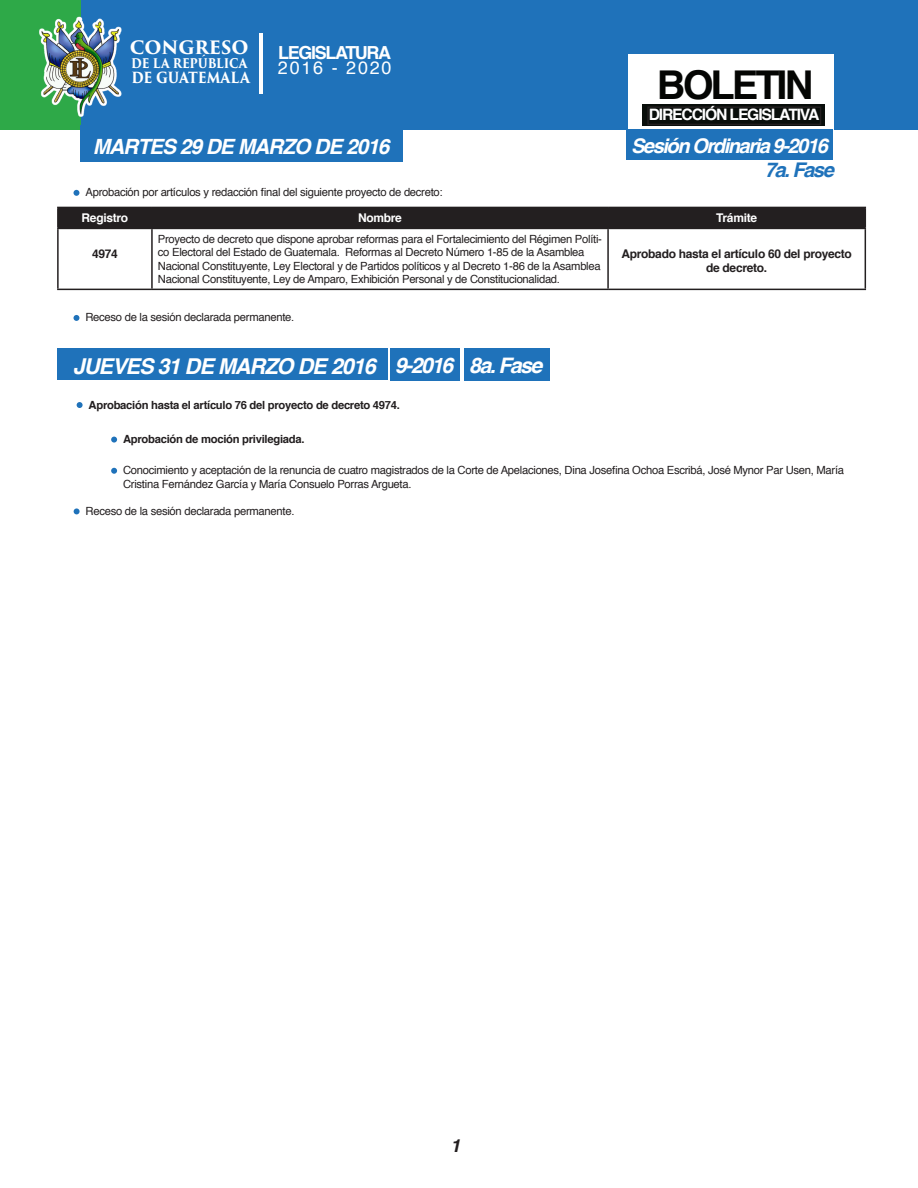
<style>
.page{position:relative;width:918px;height:1188px;background:#fff}
.page>*{position:absolute;margin:0;border:0;box-sizing:border-box;transform-origin:0 0}
.t1{font:700 39.75px "Helvetica";letter-spacing:-.075em;color:#040503}
.t2{font:italic 700 21.9px "Helvetica";letter-spacing:-.05em;color:#fff}
.t3{font:italic 700 21.3px "Helvetica";letter-spacing:-.075em;color:#fff}
.t4{font:italic 700 21px "Helvetica";letter-spacing:-.05em;color:#fff}
.t5{font:italic 700 20.25px "Helvetica";letter-spacing:-.075em;color:#fff}
.t6{font:italic 700 20.25px "Helvetica";letter-spacing:-.075em;color:#1f72ba}
.t7{font:700 18px "Helvetica";letter-spacing:-.075em;color:#fff}
.t8{font:18px "Helvetica";letter-spacing:.1em;color:#fff}
.t9{font:700 18px "Trajan Pro 3";color:#fff}
.t10{font:italic 700 18px "Helvetica";color:#231f20}
.t11{font:700 16.2px "Helvetica";color:#fff}
.t12{font:700 15.75px "Helvetica";letter-spacing:-.075em;color:#fff}
.t13{font:700 15px "Trajan Pro 3";letter-spacing:-.01em;color:#fff;scale:.88 1}
.t14{font:700 13.05px "Trajan Pro 3";letter-spacing:-.015em;color:#fff;scale:.88 1}
.t15{font:700 12px/14.4px "Helvetica";letter-spacing:-.025em;color:#231f20;text-align:center}
.t16{font:700 12px "Helvetica";letter-spacing:-.025em;color:#fff}
.t17{font:11.25px/13.5px "Helvetica";letter-spacing:-.025em;color:#231f20}
.t18{font:700 11.25px "Helvetica";letter-spacing:-.025em;color:#231f20}
</style>
<div class="page">
<div style="left:0;top:0;width:918px;height:130px;background:#1f72ba"></div>
<div style="left:0;top:0;width:81px;height:130px;background:#2ea948"></div>
<img style="left:39px;top:16px;width:83px;height:101px">
<hr style="left:259px;top:33px;width:4px;height:60px;background:#fff">
<div style="left:628px;top:54px;width:205px;height:76px;background:#fff"></div>
<div style="left:642px;top:104px;width:183px;height:21px;background:#090e0b"></div>
<div style="left:647px;top:106px;width:174px;height:19px;border:1px solid #231f20"></div>
<div style="left:627px;top:130px;width:206px;height:30px;background:#1f72ba"></div>
<div style="left:81px;top:125px;width:322px;height:37px;background:#1f72ba"></div>
<svg style="left:74px;top:190px;width:5px;height:6px"></svg>
<svg style="left:74px;top:315px;width:5px;height:6px"></svg>
<hr style="left:57px;top:207px;width:95px;height:1px;background:#231f20">
<hr style="left:57px;top:208px;width:2px;height:20px;background:#231f20">
<div style="left:59px;top:207px;width:807px;height:21px;background:#231f20"></div>
<hr style="left:57px;top:228px;width:95px;height:1px;background:#231f20">
<hr style="left:57px;top:229px;width:2px;height:60px;background:#231f20">
<hr style="left:152px;top:228px;width:456px;height:1px;background:#231f20">
<hr style="left:151px;top:229px;width:2px;height:60px;background:#231f20">
<hr style="left:608px;top:228px;width:258px;height:1px;background:#231f20">
<hr style="left:607px;top:229px;width:2px;height:60px;background:#231f20">
<hr style="left:865px;top:229px;width:1px;height:60px;background:#231f20">
<hr style="left:57px;top:289px;width:95px;height:1px;background:#231f20">
<hr style="left:152px;top:289px;width:456px;height:1px;background:#231f20">
<hr style="left:608px;top:289px;width:258px;height:1px;background:#231f20">
<div style="left:57px;top:348px;width:331px;height:32px;background:#1f72ba"></div>
<div style="left:390px;top:348px;width:70px;height:33px;background:#1f72ba"></div>
<div style="left:464px;top:348px;width:85px;height:33px;background:#1f72ba"></div>
<svg style="left:77px;top:402px;width:6px;height:6px"></svg>
<svg style="left:111px;top:468px;width:6px;height:6px"></svg>
<svg style="left:74px;top:508px;width:6px;height:6px"></svg>
<svg style="left:111px;top:437px;width:6px;height:6px"></svg>
<p class="t9" style="left:130px;top:34px;width:121px">CONGRESO</p>
<p class="t14" style="left:131px;top:54px;width:134px">DE LA REPUBLICA</p>
<p class="t13" style="left:131px;top:67px;width:136px">DE GUATEMALA</p>
<p class="t14" style="left:201px;top:52px;width:7px">´</p>
<p class="t7" style="left:278px;top:38px;width:115px">LEGISLATURA</p>
<p class="t8" style="left:278px;top:53px;width:115px">2016 - 2020</p>
<p class="t1" style="left:657px;top:53px;width:158px">BOLETIN</p>
<p class="t12" style="left:649px;top:101px;width:172px">DIRECCION LEGISLATIVA</p>
<p class="t11" style="left:710px;top:99px;width:7px">´</p>
<p class="t4" style="left:93px;top:129px;width:298px">MARTES 29 DE MARZO DE 2016</p>
<p class="t5" style="left:631px;top:129px;width:198px">Sesión Ordinaria 9-2016</p>
<p class="t6" style="left:765px;top:153px;width:71px">7a. Fase</p>
<p class="t17" style="left:85px;top:186px;width:359px">Aprobación por artículos y redacción final del siguiente proyecto de decreto:</p>
<p class="t16" style="left:82px;top:209px;width:48px">Registro</p>
<p class="t16" style="left:358px;top:209px;width:45px">Nombre</p>
<p class="t16" style="left:716px;top:209px;width:42px">Trámite</p>
<p class="t15" style="left:92px;top:247px;width:27px">4974</p>
<p class="t17" style="left:158px;top:233px;width:446px">Proyecto de decreto que dispone aprobar reformas para el Fortalecimiento del Régimen Políti&shy;co Electoral del Estado de Guatemala. Reformas al Decreto Número 1-85 de la Asamblea Nacional Constituyente, Ley Electoral y de Partidos políticos y al Decreto 1-86 de la Asamblea Nacional Constituyente, Ley de Amparo, Exhibición Personal y de Constitucionalidad.</p>
<p class="t15" style="left:621px;top:247px;width:232px">Aprobado hasta el artículo 60 del proyecto de decreto.</p>
<p class="t17" style="left:85px;top:311px;width:210px">Receso de la sesión declarada permanente.</p>
<p class="t2" style="left:73px;top:348px;width:305px">JUEVES 31 DE MARZO DE 2016</p>
<p class="t3" style="left:395px;top:348px;width:60px">9-2016</p>
<p class="t3" style="left:469px;top:348px;width:75px">8a. Fase</p>
<p class="t18" style="left:89px;top:396px;width:313px">Aprobación hasta el artículo 76 del proyecto de decreto 4974.</p>
<p class="t18" style="left:123px;top:430px;width:183px">Aprobación de moción privilegiada.</p>
<p class="t17" style="left:123px;top:464px;width:723px">Conocimiento y aceptación de la renuncia de cuatro magistrados de la Corte de Apelaciones, Dina Josefina Ochoa Escribá, José Mynor Par Usen, María<br>Cristina Fernández García y María Consuelo Porras Argueta.</p>
<p class="t17" style="left:86px;top:505px;width:210px">Receso de la sesión declarada permanente.</p>
<p class="t10" style="left:450px;top:1131px;width:12px">1</p>
</div>
